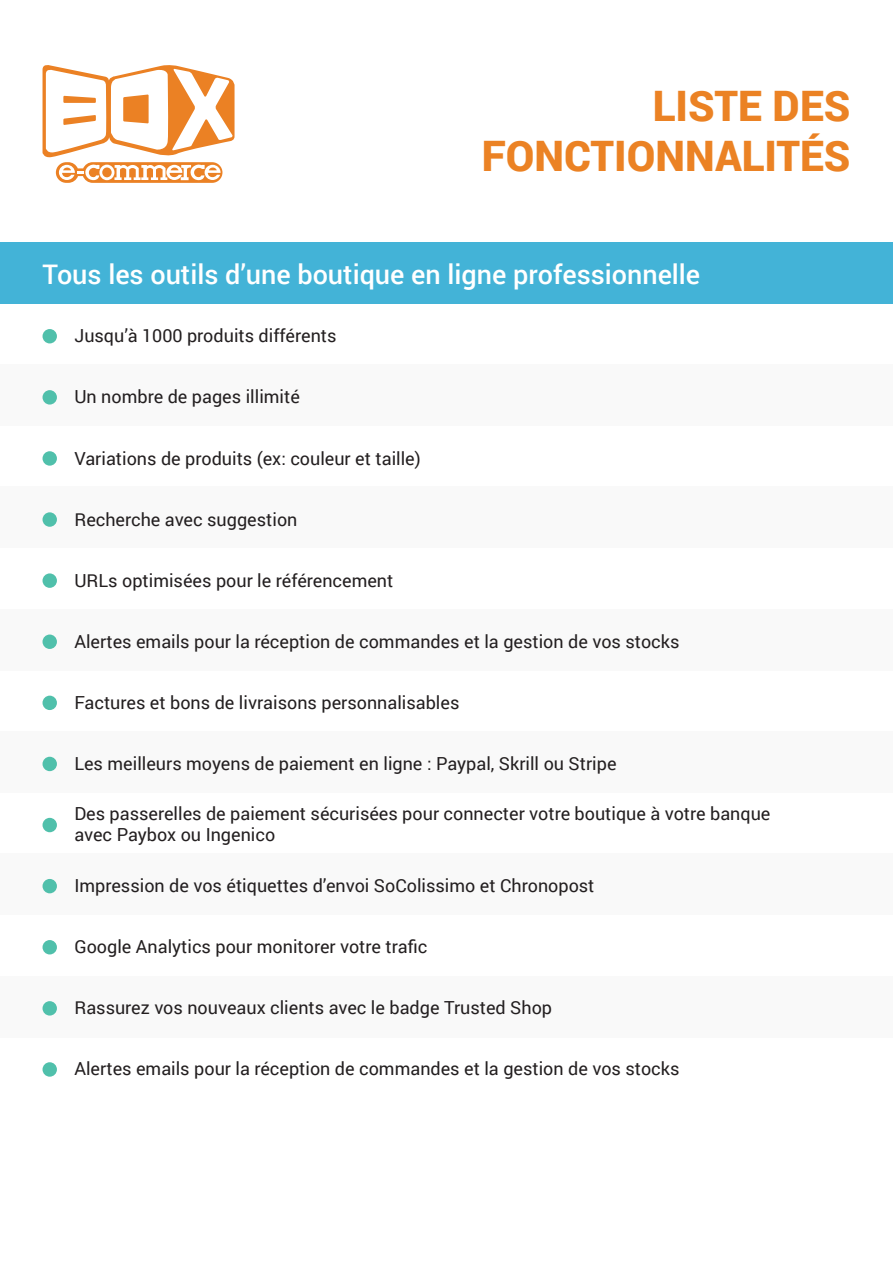
<style>
.page{position:relative;width:893px;height:1263px;background:#fff}
.page>*{position:absolute;margin:0;border:0;box-sizing:border-box;transform-origin:0 0}
.t1{font:900 42px/50.4px "Roboto";color:#eb8224;text-align:right}
.t2{font:500 27px "Roboto";color:#fff}
.t3{font:18px/21.6px "Roboto";color:#231f20}
</style>
<div class="page">
<div style="left:0;top:609px;width:893px;height:61px;background:#f9f9f9"></div>
<div style="left:0;top:242px;width:893px;height:61px;background:#43b3d7"></div>
<div style="left:0;top:365px;width:893px;height:61px;background:#f9f9f9"></div>
<div style="left:0;top:731px;width:893px;height:61px;background:#f9f9f9"></div>
<div style="left:0;top:976px;width:893px;height:61px;background:#f9f9f9"></div>
<div style="left:0;top:487px;width:893px;height:61px;background:#f9f9f9"></div>
<div style="left:0;top:854px;width:893px;height:61px;background:#f9f9f9"></div>
<svg style="left:43px;top:65px;width:192px;height:118px"></svg>
<div style="left:43px;top:329px;width:14px;height:14px;background:#50c0ab;border-radius:50%"></div>
<div style="left:43px;top:451px;width:14px;height:15px;background:#50c0ab;border-radius:50%"></div>
<div style="left:43px;top:573px;width:14px;height:15px;background:#50c0ab;border-radius:50%"></div>
<div style="left:43px;top:879px;width:14px;height:14px;background:#50c0ab;border-radius:50%"></div>
<div style="left:43px;top:696px;width:14px;height:14px;background:#50c0ab;border-radius:50%"></div>
<div style="left:43px;top:940px;width:14px;height:14px;background:#50c0ab;border-radius:50%"></div>
<div style="left:43px;top:390px;width:14px;height:15px;background:#50c0ab;border-radius:50%"></div>
<div style="left:43px;top:512px;width:14px;height:15px;background:#50c0ab;border-radius:50%"></div>
<div style="left:43px;top:818px;width:14px;height:14px;background:#50c0ab;border-radius:50%"></div>
<div style="left:43px;top:634px;width:14px;height:15px;background:#50c0ab;border-radius:50%"></div>
<div style="left:43px;top:757px;width:14px;height:14px;background:#50c0ab;border-radius:50%"></div>
<div style="left:43px;top:1001px;width:14px;height:14px;background:#50c0ab;border-radius:50%"></div>
<div style="left:43px;top:1062px;width:14px;height:15px;background:#50c0ab;border-radius:50%"></div>
<h1 class="t1" style="left:482px;top:79px;width:370px">LISTE DES<br>FONCTIONNALITÉS</h1>
<h2 class="t2" style="left:43px;top:256px;width:659px">Tous les outils d’une boutique en ligne professionnelle</h2>
<p class="t3" style="left:74px;top:324px;width:264px">Jusqu’à 1000 produits différents</p>
<p class="t3" style="left:74px;top:386px;width:227px">Un nombre de pages illimité</p>
<p class="t3" style="left:74px;top:447px;width:348px">Variations de produits (ex: couleur et taille)</p>
<p class="t3" style="left:74px;top:508px;width:225px">Recherche avec suggestion</p>
<p class="t3" style="left:74px;top:569px;width:320px">URLs optimisées pour le référencement</p>
<p class="t3" style="left:74px;top:630px;width:607px">Alertes emails pour la réception de commandes et la gestion de vos stocks</p>
<p class="t3" style="left:74px;top:691px;width:387px">Factures et bons de livraisons personnalisables</p>
<p class="t3" style="left:74px;top:752px;width:544px">Les meilleurs moyens de paiement en ligne : Paypal, Skrill ou Stripe</p>
<p class="t3" style="left:74px;top:802px;width:698px">Des passerelles de paiement sécurisées pour connecter votre boutique à votre banque avec Paybox ou Ingenico</p>
<p class="t3" style="left:74px;top:874px;width:522px">Impression de vos étiquettes d’envoi SoColissimo et Chronopost</p>
<p class="t3" style="left:74px;top:935px;width:355px">Google Analytics pour monitorer votre trafic</p>
<p class="t3" style="left:74px;top:996px;width:479px">Rassurez vos nouveaux clients avec le badge Trusted Shop</p>
<p class="t3" style="left:74px;top:1057px;width:607px">Alertes emails pour la réception de commandes et la gestion de vos stocks</p>
</div>
